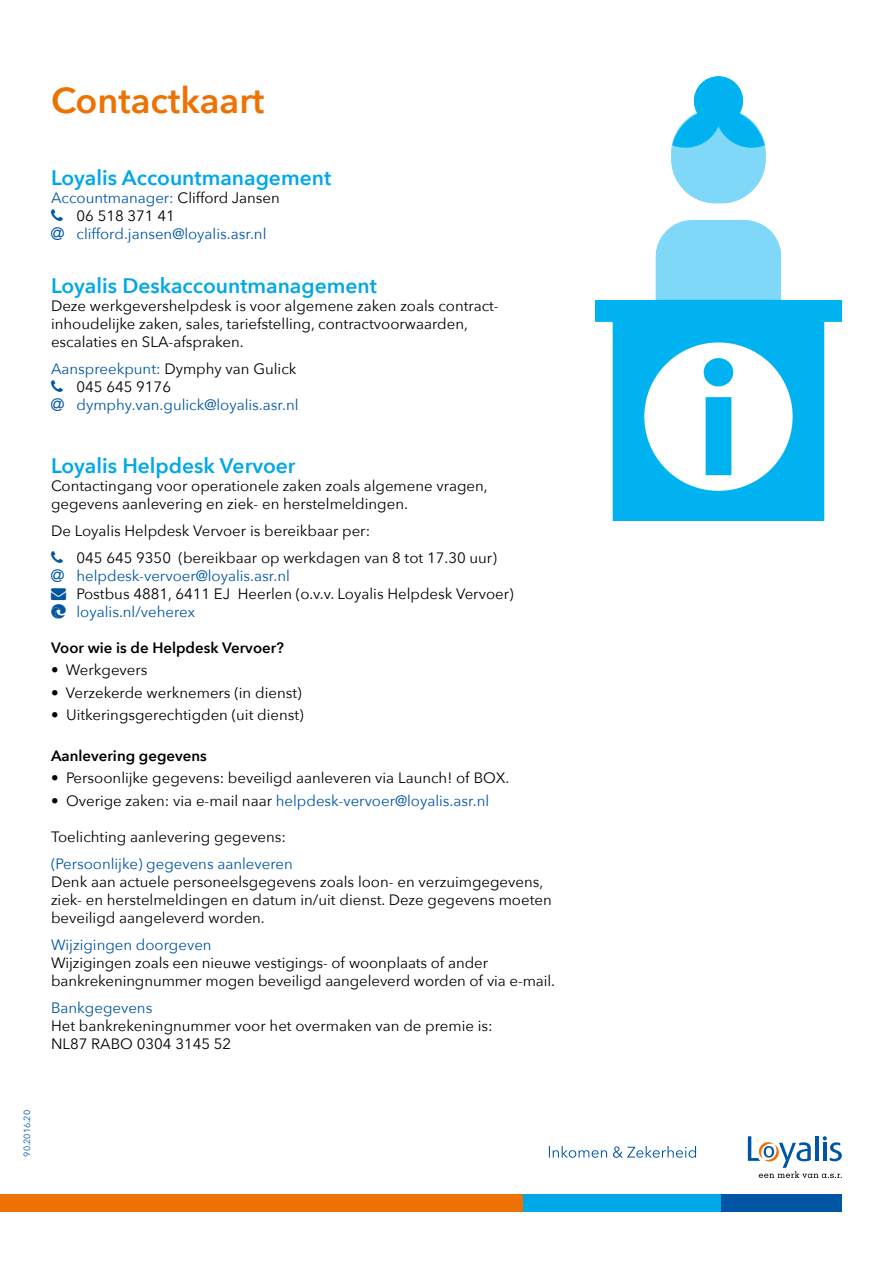
<style>
.page{position:relative;width:893px;height:1263px;background:#fff}
.page>*{position:absolute;margin:0;border:0;box-sizing:border-box;transform-origin:0 0}
.Kop{font:600 36px "Avenir Next";color:#ee7203}
.Onderdeel{font:600 21px "Avenir Next";color:#00a8e7}
.Body_over_2_kolommen{font:15px/18px "Avenir Next";color:#000}
.Body_over_2_kolommen-2{font:15px "Avenir Next";color:#0056a4}
.Opsomming{font:15px "Avenir Next";color:#000}
.Opsomming-2{font:15px "Avenir Next";color:#0056a4}
.Bodykopje_over_2_kol{font:600 15px "Avenir Next";color:#000}
.Bodytekst{font:15px "Avenir Next";color:#000}
.Bodytekst-2{font:9px "Avenir Next";color:#0056a4}
.s1{color:#000}
.s2{color:#0056a4}
</style>
<div class="page">
<div style="left:0;top:1195px;width:523px;height:17px;background:#ee7203"></div>
<div style="left:523px;top:1195px;width:199px;height:17px;background:#00a8e7"></div>
<div style="left:722px;top:1195px;width:120px;height:17px;background:#0056a4"></div>
<svg style="left:748px;top:1136px;width:94px;height:42px"></svg>
<svg style="left:549px;top:1146px;width:147px;height:12px"></svg>
<img style="left:595px;top:77px;width:247px;height:444px">
<p class="Kop" style="left:51px;top:69px;width:215px">Contactkaart</p>
<p class="Onderdeel" style="left:51px;top:159px;width:282px">Loyalis Accountmanagement</p>
<p class="Body_over_2_kolommen-2" style="left:51px;top:185px;width:230px">Accountmanager: <span class="s1">Clifford Jansen</span></p>
<p class="Body_over_2_kolommen" style="left:77px;top:206px;width:100px">06 518 371 41</p>
<p class="Body_over_2_kolommen-2" style="left:77px;top:221px;width:191px">clifford.jansen@loyalis.asr.nl</p>
<p class="Onderdeel" style="left:51px;top:267px;width:327px">Loyalis Deskaccountmanagement</p>
<p class="Body_over_2_kolommen" style="left:51px;top:296px;width:449px">Deze werkgevershelpdesk is voor algemene zaken zoals contract&shy;inhoudelijke zaken, sales, tariefstelling, contractvoorwaarden, escalaties en SLA-afspraken.</p>
<p class="Body_over_2_kolommen" style="left:51px;top:359px;width:247px"><span class="s2">Aanspreekpunt:</span> Dymphy van Gulick</p>
<p class="Bodytekst" style="left:77px;top:374px;width:96px">045 645 9176</p>
<p class="Body_over_2_kolommen-2" style="left:77px;top:392px;width:223px">dymphy.van.gulick@loyalis.asr.nl</p>
<p class="Onderdeel" style="left:51px;top:447px;width:246px">Loyalis Helpdesk Vervoer</p>
<p class="Body_over_2_kolommen" style="left:51px;top:476px;width:438px">Contactingang voor operationele zaken zoals algemene vragen, gegevens aanlevering en ziek- en herstelmeldingen.</p>
<p class="Body_over_2_kolommen" style="left:51px;top:521px;width:321px">De Loyalis Helpdesk Vervoer is bereikbaar per:</p>
<p class="Body_over_2_kolommen" style="left:77px;top:548px;width:422px">045 645 9350 (bereikbaar op werkdagen van 8 tot 17.30 uur)</p>
<p class="Body_over_2_kolommen-2" style="left:77px;top:563px;width:215px">helpdesk-vervoer@loyalis.asr.nl</p>
<p class="Body_over_2_kolommen" style="left:51px;top:584px;width:464px"><span class="s2">→</span> Postbus 4881, 6411 EJ Heerlen (o.v.v. Loyalis Helpdesk Vervoer)</p>
<p class="Body_over_2_kolommen-2" style="left:77px;top:599px;width:120px">loyalis.nl/veherex</p>
<p class="Bodykopje_over_2_kol" style="left:51px;top:634px;width:234px">Voor wie is de Helpdesk Vervoer?</p>
<p class="Opsomming" style="left:51px;top:657px;width:98px">• Werkgevers</p>
<p class="Opsomming" style="left:51px;top:680px;width:252px">• Verzekerde werknemers (in dienst)</p>
<p class="Opsomming" style="left:51px;top:702px;width:254px">• Uitkeringsgerechtigden (uit dienst)</p>
<p class="Bodykopje_over_2_kol" style="left:51px;top:742px;width:157px">Aanlevering gegevens</p>
<p class="Opsomming" style="left:51px;top:765px;width:460px">• Persoonlijke gegevens: beveiligd aanleveren via Launch! of BOX.</p>
<p class="Opsomming-2" style="left:51px;top:788px;width:440px"><span class="s1">• Overige zaken: via e-mail naar</span> helpdesk-vervoer@loyalis.asr.nl</p>
<p class="Body_over_2_kolommen" style="left:51px;top:827px;width:237px">Toelichting aanlevering gegevens:</p>
<p class="Body_over_2_kolommen-2" style="left:51px;top:851px;width:243px">(Persoonlijke) gegevens aanleveren</p>
<p class="Body_over_2_kolommen" style="left:51px;top:872px;width:502px">Denk aan actuele personeelsgegevens zoals loon- en verzuimgegevens, ziek- en herstelmeldingen en datum in/uit dienst. Deze gegevens moeten beveiligd aangeleverd worden.</p>
<p class="Body_over_2_kolommen-2" style="left:51px;top:932px;width:162px">Wijzigingen doorgeven</p>
<p class="Body_over_2_kolommen" style="left:51px;top:953px;width:506px">Wijzigingen zoals een nieuwe vestigings- of woonplaats of ander bankrekeningnummer mogen beveiligd aangeleverd worden of via e-mail.</p>
<p class="Body_over_2_kolommen-2" style="left:51px;top:995px;width:103px">Bankgegevens</p>
<p class="Body_over_2_kolommen" style="left:51px;top:1016px;width:443px">Het bankrekeningnummer voor het overmaken van de premie is:<br>NL87 RABO 0304 3145 52</p>
<p class="Bodytekst-2" style="left:20px;top:1157px;width:48px;rotate:-90deg">90.2016.20</p>
</div>
